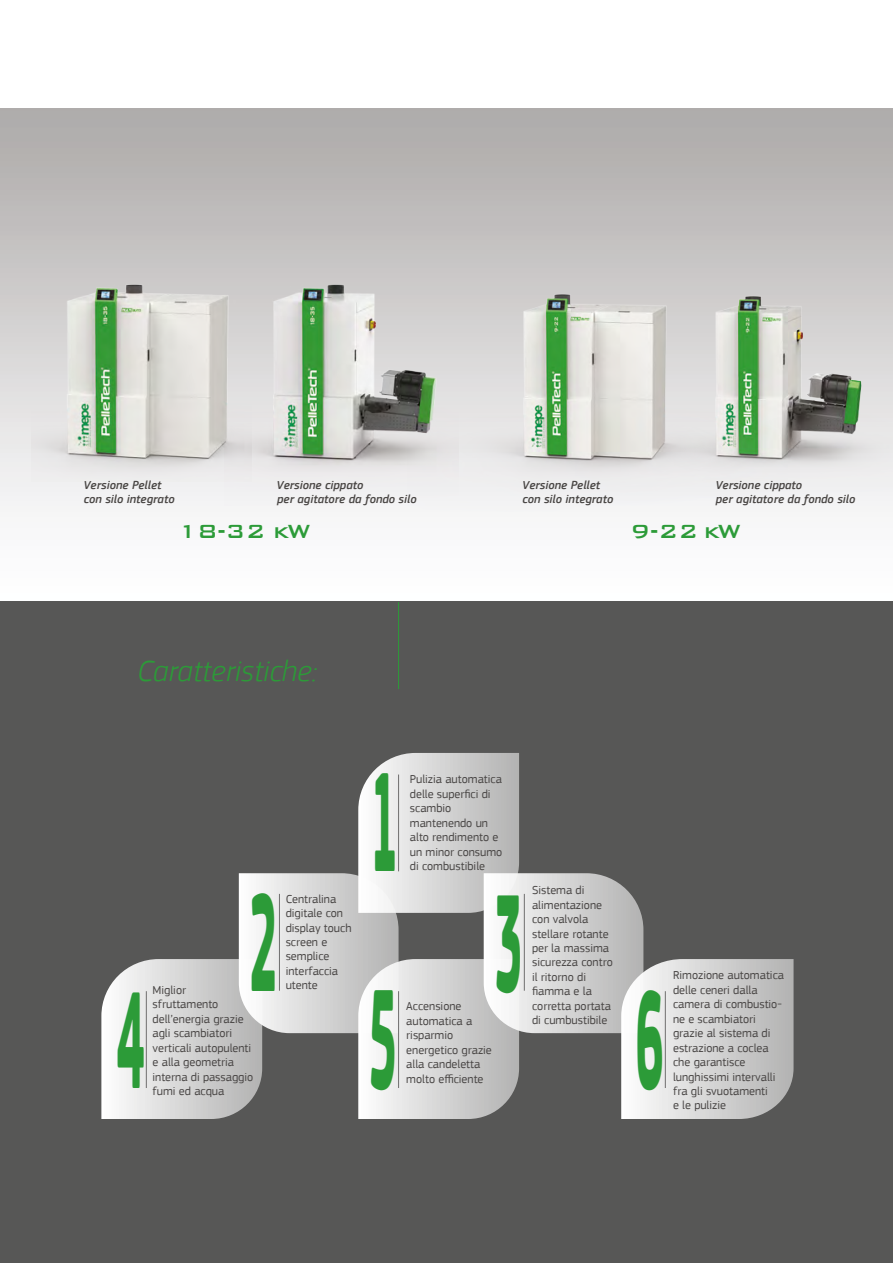
<style>
.page{position:relative;width:893px;height:1263px;background:#fff}
.page>*{position:absolute;margin:0;border:0;box-sizing:border-box;transform-origin:0 0}
.t1{font:700 145.65px "PF Square Sans Pro";color:#2c9b38;scale:.32 1}
.t2{font:italic 300 30.45px "PF Square Sans Pro";color:#2c9b38}
.t3{font:500 25.5px "Bank Gothic BT";color:#2c9b38}
.t4{font:italic 500 12.15px/14.5px "PF Square Sans Pro";color:#494644}
.t5{font:12px/14.5px "PF Square Sans Pro";color:#484544}
</style>
<div class="page">
<img style="left:575px;top:236px;width:318px;height:278px">
<img style="left:408px;top:240px;width:391px;height:276px">
<img style="left:224px;top:253px;width:235px;height:253px">
<img style="left:32px;top:280px;width:220px;height:202px">
<div style="left:0;top:601px;width:893px;height:662px;background:#575756"></div>
<hr style="left:398px;top:602px;width:1px;height:87px;background:#2c9b38">
<svg style="left:101px;top:959px;width:161px;height:160px;background:#d2d2d1"></svg>
<div style="left:239px;top:873px;width:160px;height:160px;background:linear-gradient(to right,#f9f9f9,#b3b3b2)"></div>
<svg style="left:358px;top:753px;width:161px;height:160px;background:#d4d4d4"></svg>
<svg style="left:358px;top:959px;width:161px;height:160px;background:#d6d6d6"></svg>
<hr style="left:398px;top:774px;width:1px;height:97px;background:#706f6f">
<hr style="left:398px;top:991px;width:1px;height:97px;background:#706f6f">
<hr style="left:146px;top:991px;width:1px;height:97px;background:#706f6f">
<hr style="left:279px;top:894px;width:1px;height:97px;background:#706f6f">
<svg style="left:484px;top:873px;width:159px;height:160px;background:#d5d5d5"></svg>
<hr style="left:524px;top:894px;width:1px;height:97px;background:#706f6f">
<svg style="left:621px;top:959px;width:172px;height:160px;background:#d2d2d2"></svg>
<hr style="left:665px;top:991px;width:1px;height:97px;background:#706f6f">
<p class="t4" style="left:83px;top:478px;width:93px">Versione Pellet con silo integrato</p>
<p class="t4" style="left:715px;top:478px;width:142px">Versione cippato<br>per agitatore da fondo silo</p>
<p class="t4" style="left:522px;top:478px;width:93px">Versione Pellet con silo integrato</p>
<p class="t4" style="left:277px;top:478px;width:142px">Versione cippato<br>per agitatore da fondo silo</p>
<h3 class="t3" style="left:178px;top:517px;width:134px">18-32 kW</h3>
<h3 class="t3" style="left:630px;top:517px;width:112px">9-22 kW</h3>
<h2 class="t2" style="left:137px;top:653px;width:182px">Caratteristiche:</h2>
<h1 class="t1" style="left:371px;top:736px;width:89px">1</h1>
<p class="t5" style="left:410px;top:772px;width:94px">Pulizia automatica delle superfici di scambio mantenendo un alto rendimento e un minor consumo di combustibile</p>
<p class="t5" style="left:286px;top:891px;width:67px">Centralina digitale con display touch screen e semplice interfaccia utente</p>
<p class="t5" style="left:532px;top:883px;width:82px">Sistema di alimentazione con valvola stellare rotante per la massima sicurezza contro il ritorno di fiamma e la corretta portata di cumbustibile</p>
<h1 class="t1" style="left:250px;top:855px;width:89px">2</h1>
<h1 class="t1" style="left:495px;top:855px;width:89px">3</h1>
<p class="t5" style="left:153px;top:983px;width:102px">Miglior sfruttamento dell’energia grazie agli scambiatori verticali autopulenti e alla geometria interna di passaggio fumi ed acqua</p>
<h1 class="t1" style="left:117px;top:952px;width:89px">4</h1>
<h1 class="t1" style="left:369px;top:952px;width:89px">5</h1>
<p class="t5" style="left:406px;top:999px;width:87px">Accensione automatica a risparmio energetico grazie alla candeletta molto efficiente</p>
<h1 class="t1" style="left:636px;top:952px;width:89px">6</h1>
<p class="t5" style="left:673px;top:968px;width:112px">Rimozione automatica delle ceneri dalla camera di combustio&shy;ne e scambiatori grazie al sistema di estrazione a coclea che garantisce lunghissimi intervalli fra gli svuotamenti<br>e le pulizie</p>
</div>
